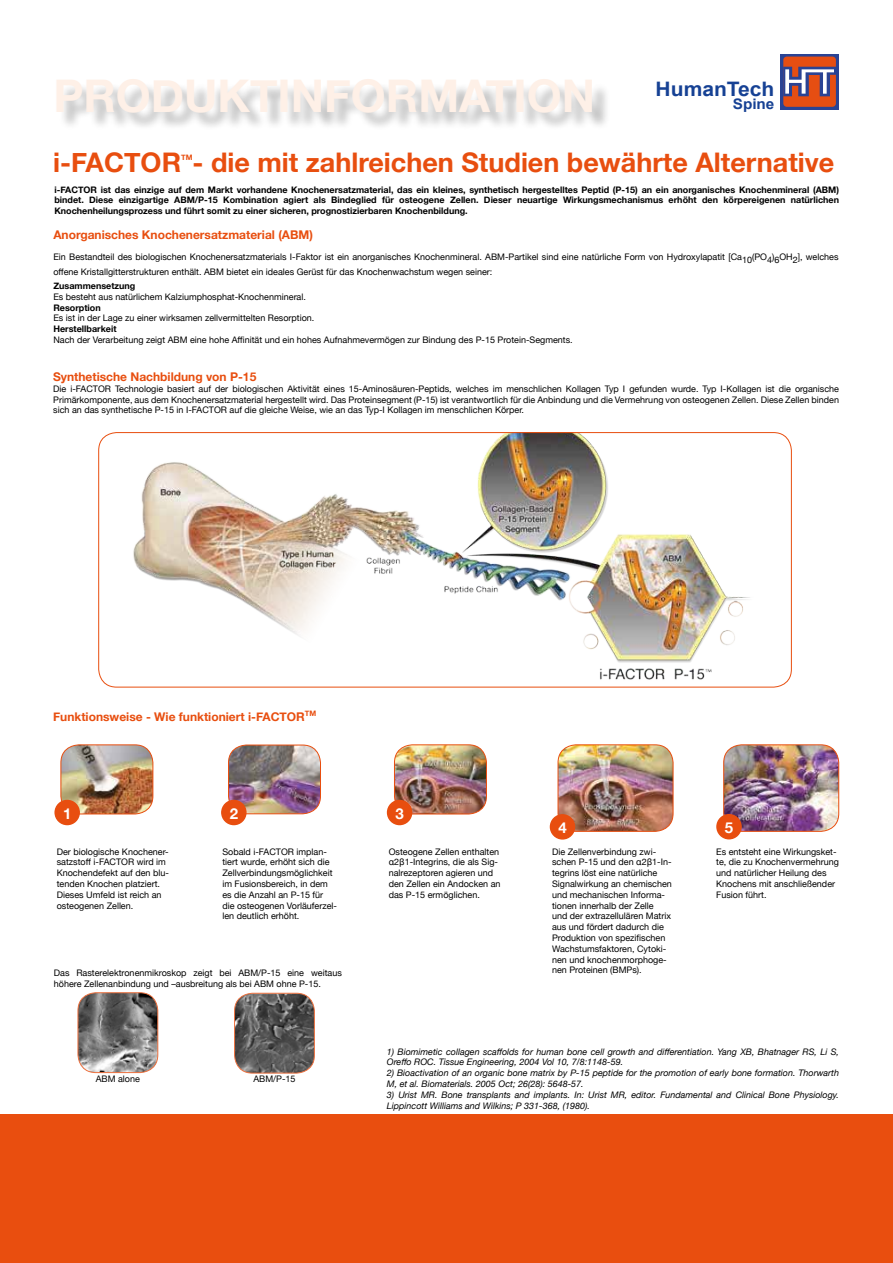
<style>
.page{position:relative;width:893px;height:1263px;background:#fff}
.page>*{position:absolute;margin:0;border:0;box-sizing:border-box;transform-origin:0 0}
.t1{font:700 45px "Helvetica Neue";color:#fef0e7}
.t2{font:700 27px "Helvetica Neue";color:#e84e0f}
.t3{font:700 19.95px "Arial";color:#164194;scale:1.05 1}
.t4{font:700 15px "Helvetica Neue";color:#fff}
.t5{font:700 14.55px "Arial";color:#164194;scale:1.05 1}
.t6{font:700 12px "Helvetica Neue";color:#e84e0f}
.t7{font:9px/10.8px "Helvetica Neue";color:#000}
.t8{font:700 9px/10.8px "Helvetica Neue";color:#000;text-align:justify}
.t9{font:italic 9px/10.8px "Helvetica Neue";color:#000}
.t10{font:700 7.5px "Helvetica Neue";color:#e84e0f}
.s1{font-family:"Helvetica"}
</style>
<div class="page">
<div style="left:0;top:1114px;width:893px;height:149px;background:#e94e0f"></div>
<div style="left:780px;top:54px;width:59px;height:56px;background:#2a4394"></div>
<div style="left:783px;top:57px;width:53px;height:50px;background:#e64e12;border-radius:4px"></div>
<svg style="left:783px;top:67px;width:53px;height:29px"></svg>
<img style="left:78px;top:993px;width:80px;height:79px">
<div style="left:78px;top:992px;width:80px;height:81px;border:1px solid #ed713f;border-radius:18px"></div>
<img style="left:235px;top:993px;width:79px;height:80px">
<div style="left:234px;top:993px;width:81px;height:80px;border:1px solid #ed713f;border-radius:18px"></div>
<img style="left:133px;top:434px;width:617px;height:246px">
<div style="left:98px;top:432px;width:694px;height:255px;border:1px solid #e84e0f;border-radius:18px"></div>
<img style="left:61px;top:745px;width:92px;height:69px">
<div style="left:61px;top:745px;width:92px;height:69px;border:1px solid #e84e0f;border-radius:18px"></div>
<div style="left:55px;top:800px;width:24px;height:24px;background:#e84e0f;border-radius:50%"></div>
<div style="left:54px;top:800px;width:26px;height:25px;border:2px solid #e84e0f;border-radius:50%"></div>
<img style="left:228px;top:745px;width:92px;height:69px">
<div style="left:228px;top:745px;width:93px;height:69px;border:1px solid #e84e0f;border-radius:18px"></div>
<div style="left:222px;top:800px;width:24px;height:24px;background:#e84e0f;border-radius:50%"></div>
<div style="left:221px;top:800px;width:26px;height:25px;border:2px solid #e84e0f;border-radius:50%"></div>
<img style="left:394px;top:745px;width:92px;height:69px">
<div style="left:394px;top:745px;width:93px;height:69px;border:1px solid #e84e0f;border-radius:18px"></div>
<div style="left:388px;top:800px;width:24px;height:24px;background:#e84e0f;border-radius:50%"></div>
<div style="left:387px;top:800px;width:25px;height:25px;border:2px solid #e84e0f;border-radius:50%"></div>
<img style="left:724px;top:745px;width:115px;height:86px">
<div style="left:723px;top:745px;width:116px;height:86px;border:1px solid #e84e0f;border-radius:18px"></div>
<div style="left:717px;top:815px;width:24px;height:24px;background:#e84e0f;border-radius:50%"></div>
<div style="left:716px;top:814px;width:26px;height:25px;border:2px solid #e84e0f;border-radius:50%"></div>
<img style="left:558px;top:745px;width:115px;height:86px">
<div style="left:558px;top:745px;width:115px;height:86px;border:1px solid #e84e0f;border-radius:18px"></div>
<div style="left:550px;top:815px;width:24px;height:24px;background:#e84e0f;border-radius:50%"></div>
<div style="left:550px;top:814px;width:25px;height:25px;border:2px solid #e84e0f;border-radius:50%"></div>
<div style="left:58px;top:81px;width:552px;height:50px;background:#000;opacity:.25"></div>
<h1 class="t1" style="left:53px;top:61px;width:543px">PRODUKTINFORMATION</h1>
<h3 class="t3" style="left:656px;top:76px;width:115px">HumanTech</h3>
<h3 class="t5" style="left:733px;top:94px;width:41px">Spine</h3>
<h2 class="t2" style="left:53px;top:141px;width:783px">i-FACTOR - die mit zahlreichen Studien bewährte Alternative</h2>
<p class="t10" style="left:181px;top:152px;width:13px">TM</p>
<p class="t8" style="left:54px;top:184px;width:786px">i-FACTOR ist das einzige auf dem Markt vorhandene Knochenersatzmaterial, das ein kleines, synthetisch hergestelltes Peptid (P-15) an ein anorganisches Knochenmineral (ABM) bindet. Diese einzigartige ABM/P-15 Kombination agiert als Bindeglied für osteogene Zellen. Dieser neuartige Wirkungsmechanismus erhöht den körpereigenen natürlichen Knochenheilungsprozess und führt somit zu einer sicheren, prognostizierbaren Knochenbildung.</p>
<h3 class="t6" style="left:53px;top:225px;width:261px">Anorganisches Knochenersatzmaterial (ABM)</h3>
<p class="t7" style="left:53px;top:250px;width:787px;line-height:14.4px">Ein Bestandteil des biologischen Knochenersatzmaterials I-Faktor ist ein anorganisches Knochenmineral. ABM-Partikel sind eine natürliche Form von Hydroxylapatit [Ca10(PO4)6OH2], welches offene Kristallgitterstrukturen enthält. ABM bietet ein ideales Gerüst für das Knochenwachstum wegen seiner:</p>
<p class="t8" style="left:53px;top:281px;width:83px">Zusammensetzung</p>
<p class="t7" style="left:53px;top:292px;width:254px">Es besteht aus natürlichem Kalziumphosphat-Knochenmineral.</p>
<p class="t8" style="left:53px;top:302px;width:49px">Resorption</p>
<p class="t7" style="left:53px;top:313px;width:263px">Es ist in der Lage zu einer wirksamen zellvermittelten Resorption.</p>
<p class="t8" style="left:53px;top:324px;width:65px">Herstellbarkeit</p>
<p class="t7" style="left:53px;top:335px;width:521px">Nach der Verarbeitung zeigt ABM eine hohe Affinität und ein hohes Aufnahmevermögen zur Bindung des P-15 Protein-Segments.</p>
<h3 class="t6" style="left:53px;top:367px;width:205px">Synthetische Nachbildung von P-15</h3>
<p class="t7" style="left:53px;top:384px;width:787px;text-align:justify">Die i-FACTOR Technologie basiert auf der biologischen Aktivität eines 15-Aminosäuren-Peptids, welches im menschlichen Kollagen Typ I gefunden wurde. Typ I-Kollagen ist die organische Primärkomponente, aus dem Knochenersatzmaterial hergestellt wird. Das Proteinsegment (P-15) ist verantwortlich für die Anbindung und die Vermehrung von osteogenen Zellen. Diese Zellen binden sich an das synthetische P-15 in I-FACTOR auf die gleiche Weise, wie an das Typ-I Kollagen im menschlichen Körper.</p>
<h3 class="t6" style="left:53px;top:707px;width:265px">Funktionsweise - Wie funktioniert i-FACTOR<sup>TM</sup></h3>
<h3 class="t4" style="left:63px;top:802px;width:10px">1</h3>
<p class="t7" style="left:57px;top:846px;width:114px">Der biologische Knochener&shy;satzstoff i-FACTOR wird im<br>Knochendefekt auf den blu&shy;tenden Knochen platziert.<br>Dieses Umfeld ist reich an osteogenen Zellen.</p>
<h3 class="t4" style="left:230px;top:802px;width:10px">2</h3>
<p class="t7" style="left:222px;top:846px;width:116px">Sobald i-FACTOR implan&shy;tiert wurde, erhöht sich die<br>Zellverbindungsmöglichkeit im Fusionsbereich, in dem es die Anzahl an P-15 für die osteogenen Vorläuferzel&shy;len deutlich erhöht.</p>
<p class="t7" style="left:54px;top:968px;width:289px">Das Rasterelektronenmikroskop zeigt bei ABM/P-15 eine weitaus höhere Zellenanbindung und –ausbreitung als bei ABM ohne P-15.</p>
<p class="t7" style="left:96px;top:1074px;width:46px">ABM alone</p>
<p class="t7" style="left:253px;top:1074px;width:44px">ABM/P-15</p>
<h3 class="t4" style="left:395px;top:802px;width:10px">3</h3>
<p class="t7" style="left:389px;top:846px;width:113px">Osteogene Zellen enthalten <span class="s1">α</span>2<span class="s1">β</span>1-Integrins, die als Sig&shy;nalrezeptoren agieren und den Zellen ein Andocken an das P-15 ermöglichen.</p>
<h3 class="t4" style="left:558px;top:816px;width:10px">4</h3>
<p class="t7" style="left:552px;top:846px;width:121px">Die Zellenverbindung zwi&shy;schen P-15 und den <span class="s1">α</span>2<span class="s1">β</span>1-In&shy;tegrins löst eine natürliche<br>Signalwirkung an chemischen und mechanischen Informa&shy;tionen innerhalb der Zelle<br>und der extrazellulären Matrix aus und fördert dadurch die<br>Produktion von spezifischen<br>Wachstumsfaktoren, Cytoki&shy;nen und knochenmorphoge&shy;nen Proteinen (BMPs).</p>
<h3 class="t4" style="left:725px;top:816px;width:10px">5</h3>
<p class="t7" style="left:716px;top:846px;width:124px">Es entsteht eine Wirkungsket&shy;te, die zu Knochenvermehrung und natürlicher Heilung des<br>Knochens mit anschließender<br>Fusion führt.</p>
<p class="t9" style="left:387px;top:1046px;width:454px">1) Biomimetic collagen scaffolds for human bone cell growth and differentiation. Yang XB, Bhatnager RS, Li S,<br>Oreffo ROC. Tissue Engineering, 2004 Vol 10, 7/8:1148-59.</p>
<p class="t9" style="left:387px;top:1068px;width:454px">2) Bioactivation of an organic bone matrix by P-15 peptide for the promotion of early bone formation. Thorwarth<br>M, et al. Biomaterials. 2005 Oct; 26(28): 5648-57.</p>
<p class="t9" style="left:387px;top:1090px;width:454px">3) Urist MR. Bone transplants and implants. In: Urist MR, editor. Fundamental and Clinical Bone Physiology.<br>Lippincott Williams and Wilkins; P 331-368, (1980).</p>
</div>
